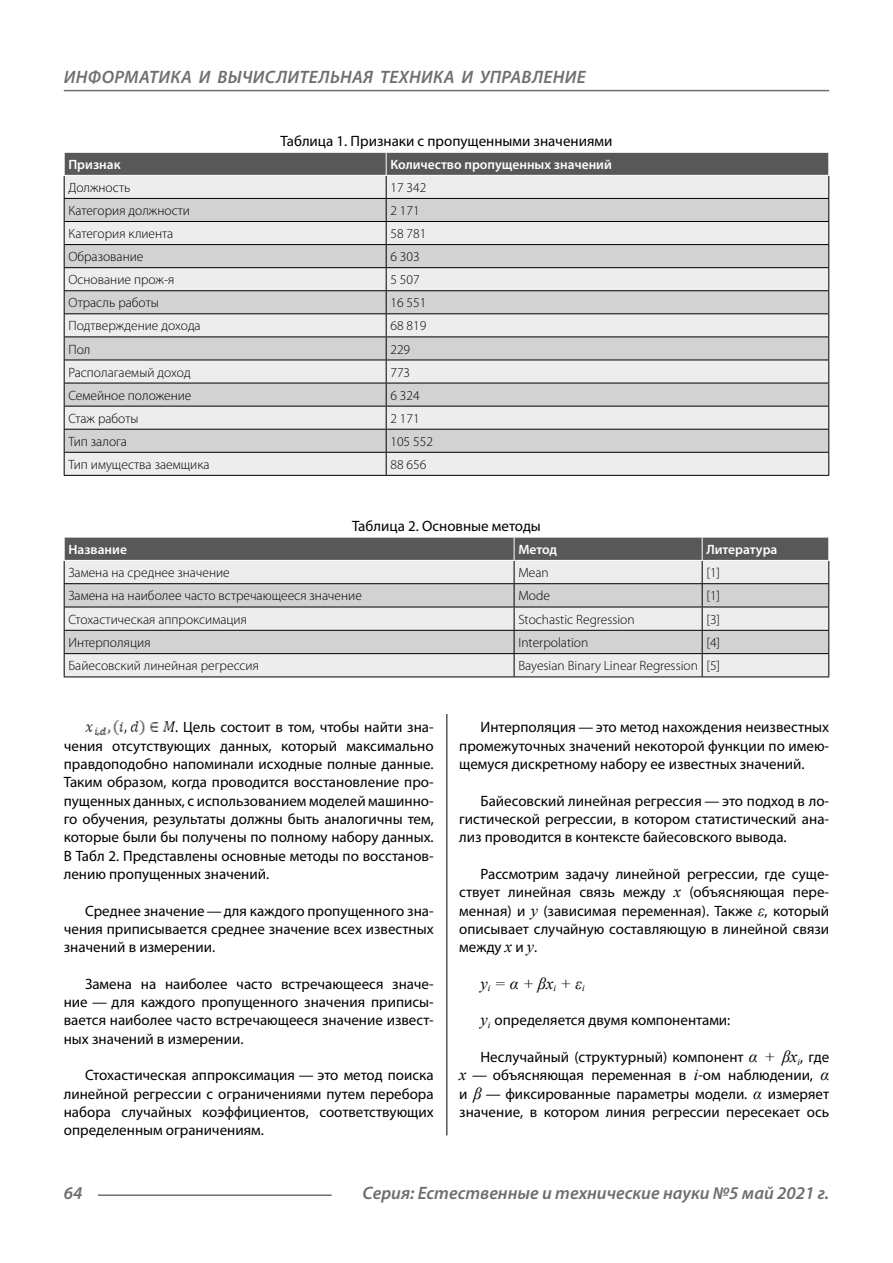
<style>
.page{position:relative;width:893px;height:1263px;background:#fff}
.page>*{position:absolute;margin:0;border:0;box-sizing:border-box;transform-origin:0 0}
.t1{font:italic 600 18px "Myriad Pro";color:#6e6e6e}
.Normal{font:italic 16.5px "Times New Roman";color:#000}
.Normal-2{font:15px/18.3px "Myriad Pro";color:#000;text-align:justify}
.podpis{font:15px "Myriad Pro";color:#000}
.Tab_content{font:300 13.5px "Myriad Pro";color:#000}
.Tab_header{font:600 13.5px "Myriad Pro";color:#fff}
.s1{font-family:"Times New Roman";font-style:italic;font-size:16.5px}
</style>
<div class="page">
<hr style="left:446px;top:128px;width:1px;height:1007px;background:#000">
<img style="left:85px;top:720px;width:90px;height:16px">
<div style="left:64px;top:128px;width:765px;height:586px;background:#fff"></div>
<hr style="left:64px;top:475px;width:322px;height:1px;background:#000">
<hr style="left:386px;top:475px;width:443px;height:1px;background:#000">
<svg style="left:64px;top:152px;width:765px;height:323px;background:#cecece"></svg>
<hr style="left:64px;top:175px;width:322px;height:1px;background:#fff">
<hr style="left:386px;top:175px;width:443px;height:1px;background:#fff">
<hr style="left:64px;top:676px;width:450px;height:1px;background:#000">
<hr style="left:514px;top:676px;width:188px;height:1px;background:#000">
<hr style="left:702px;top:676px;width:127px;height:1px;background:#000">
<svg style="left:64px;top:537px;width:765px;height:139px;background:#c4c4c4"></svg>
<hr style="left:64px;top:560px;width:450px;height:1px;background:#fff">
<hr style="left:514px;top:560px;width:188px;height:1px;background:#fff">
<hr style="left:702px;top:560px;width:127px;height:1px;background:#fff">
<hr style="left:98px;top:1194px;width:234px;height:2px;background:#6e6e6e">
<hr style="left:64px;top:90px;width:765px;height:1px;background:#6e6e6e">
<p class="t1" style="left:64px;top:66px;width:25px">Информатика</p>
<p class="t1" style="left:199px;top:66px;width:55px">и вычислител</p>
<p class="t1" style="left:330px;top:66px;width:23px">ьная</p>
<p class="t1" style="left:380px;top:66px;width:12px">техника</p>
<p class="t1" style="left:461px;top:66px;width:41px">и управление</p>
<p class="podpis" style="left:281px;top:132px;width:333px">Таблица 1. Признаки с пропущенными значениями</p>
<p class="Tab_header" style="left:68px;top:156px;width:54px">Признак</p>
<p class="Tab_header" style="left:390px;top:156px;width:223px">Количество пропущенных значений</p>
<p class="Tab_content" style="left:68px;top:179px;width:63px">Должность</p>
<p class="Tab_content" style="left:390px;top:179px;width:37px">17 342</p>
<p class="Tab_content" style="left:68px;top:202px;width:123px">Категория должности</p>
<p class="Tab_content" style="left:390px;top:202px;width:31px">2 171</p>
<p class="Tab_content" style="left:68px;top:225px;width:106px">Категория клиента</p>
<p class="Tab_content" style="left:390px;top:225px;width:37px">58 781</p>
<p class="Tab_content" style="left:68px;top:249px;width:77px">Образование</p>
<p class="Tab_content" style="left:390px;top:249px;width:31px">6 303</p>
<p class="Tab_content" style="left:68px;top:272px;width:107px">Основание прож-я</p>
<p class="Tab_content" style="left:390px;top:272px;width:31px">5 507</p>
<p class="Tab_content" style="left:68px;top:295px;width:92px">Отрасль работы</p>
<p class="Tab_content" style="left:390px;top:295px;width:37px">16 551</p>
<p class="Tab_content" style="left:68px;top:318px;width:134px">Подтверждение дохода</p>
<p class="Tab_content" style="left:390px;top:318px;width:37px">68 819</p>
<p class="Tab_content" style="left:68px;top:341px;width:24px">Пол</p>
<p class="Tab_content" style="left:390px;top:341px;width:21px">229</p>
<p class="Tab_content" style="left:68px;top:364px;width:124px">Располагаемый доход</p>
<p class="Tab_content" style="left:390px;top:364px;width:21px">773</p>
<p class="Tab_content" style="left:68px;top:387px;width:125px">Семейное положение</p>
<p class="Tab_content" style="left:390px;top:387px;width:31px">6 324</p>
<p class="Tab_content" style="left:68px;top:410px;width:72px">Стаж работы</p>
<p class="Tab_content" style="left:390px;top:410px;width:31px">2 171</p>
<p class="Tab_content" style="left:68px;top:433px;width:60px">Тип залога</p>
<p class="Tab_content" style="left:390px;top:433px;width:44px">105 552</p>
<p class="Tab_content" style="left:68px;top:456px;width:143px">Тип имущества заемщика</p>
<p class="Tab_content" style="left:390px;top:456px;width:37px">88 656</p>
<p class="podpis" style="left:352px;top:516px;width:190px">Таблица 2. Основные методы</p>
<p class="Tab_header" style="left:68px;top:541px;width:60px">Название</p>
<p class="Tab_header" style="left:518px;top:541px;width:40px">Метод</p>
<p class="Tab_header" style="left:706px;top:541px;width:73px">Литература</p>
<p class="Tab_content" style="left:68px;top:564px;width:163px">Замена на среднее значение</p>
<p class="Tab_content" style="left:518px;top:564px;width:32px">Mean</p>
<p class="Tab_content" style="left:706px;top:564px;width:15px">[1]</p>
<p class="Tab_content" style="left:68px;top:588px;width:295px">Замена на наиболее часто встречающееся значение</p>
<p class="Tab_content" style="left:518px;top:588px;width:33px">Mode</p>
<p class="Tab_content" style="left:706px;top:588px;width:15px">[1]</p>
<p class="Tab_content" style="left:68px;top:611px;width:180px">Стохастическая аппроксимация</p>
<p class="Tab_content" style="left:518px;top:611px;width:118px">Stochastic Regression</p>
<p class="Tab_content" style="left:706px;top:611px;width:15px">[3]</p>
<p class="Tab_content" style="left:68px;top:634px;width:84px">Интерполяция</p>
<p class="Tab_content" style="left:518px;top:634px;width:72px">Interpolation</p>
<p class="Tab_content" style="left:706px;top:634px;width:15px">[4]</p>
<p class="Tab_content" style="left:68px;top:658px;width:192px">Байесовский линейная регрессия</p>
<p class="Tab_content" style="left:518px;top:658px;width:181px">Bayesian Binary Linear Regression</p>
<p class="Tab_content" style="left:706px;top:658px;width:15px">[5]</p>
<p class="Normal-2" style="left:64px;top:718px;width:371px;text-indent:111px">. Цель состоит в том, чтобы найти зна&shy;чения отсутствующих данных, который максимально правдоподобно напоминали исходные полные данные.<br>Таким образом, когда проводится восстановление про&shy;пущенных данных, с использованием моделей машинно&shy;го обучения, результаты должны быть аналогичны тем, которые были бы получены по полному набору данных.<br>В Табл 2. Представлены основные методы по восстанов&shy;лению пропущенных значений.</p>
<p class="Normal-2" style="left:64px;top:901px;width:371px;text-indent:21px">Среднее значение—для каждого пропущенного зна&shy;чения приписывается среднее значение всех известных значений в измерении.</p>
<p class="Normal-2" style="left:64px;top:974px;width:371px;text-indent:21px">Замена на наиболее часто встречающееся значе&shy;ние — для каждого пропущенного значения приписы&shy;вается наиболее часто встречающееся значение извест&shy;ных значений в измерении.</p>
<p class="Normal-2" style="left:64px;top:1066px;width:371px;text-indent:21px">Стохастическая аппроксимация — это метод поиска линейной регрессии с ограничениями путем перебора набора случайных коэффициентов, соответствующих определенным ограничениям.</p>
<p class="Normal-2" style="left:459px;top:718px;width:371px;text-indent:21px">Интерполяция — это метод нахождения неизвестных промежуточных значений некоторой функции по имею&shy;щемуся дискретному набору ее известных значений.</p>
<p class="Normal-2" style="left:459px;top:791px;width:371px;text-indent:21px">Байесовский линейная регрессия — это подход в ло&shy;гистической регрессии, в котором статистический ана&shy;лиз проводится в контексте байесовского вывода.</p>
<p class="Normal-2" style="left:459px;top:864px;width:371px;text-indent:21px">Рассмотрим задачу линейной регрессии, где суще&shy;ствует линейная связь между <span class="s1">x</span> (объясняющая пере&shy;менная) и <span class="s1">y</span> (зависимая переменная). Также <span class="s1">ε</span>, который описывает случайную составляющую в линейной связи между <span class="s1">x</span> и <span class="s1">y</span>.</p>
<p class="Normal" style="left:480px;top:972px;width:106px">y<sub>i</sub> = α + βx<sub>i</sub> + ε<sub>i</sub></p>
<p class="Normal-2" style="left:480px;top:1011px;width:251px"><span class="s1">y</span><sub>i</sub> определяется двумя компонентами:</p>
<p class="Normal-2" style="left:459px;top:1048px;width:371px;text-indent:21px">Неслучайный (структурный) компонент <span class="s1">α + βx</span><sub>i</sub>, где <span class="s1">x</span> — объясняющая переменная в <span class="s1">i</span>-ом наблюдении, <span class="s1">α </span>и <span class="s1">β</span> — фиксированные параметры модели. <span class="s1">α</span> измеряет значение, в котором линия регрессии пересекает ось</p>
<p class="t1" style="left:64px;top:1182px;width:20px">64</p>
<p class="t1" style="left:363px;top:1182px;width:468px">Серия: Естественные и технические науки №5 май 2021 г.</p>
</div>
